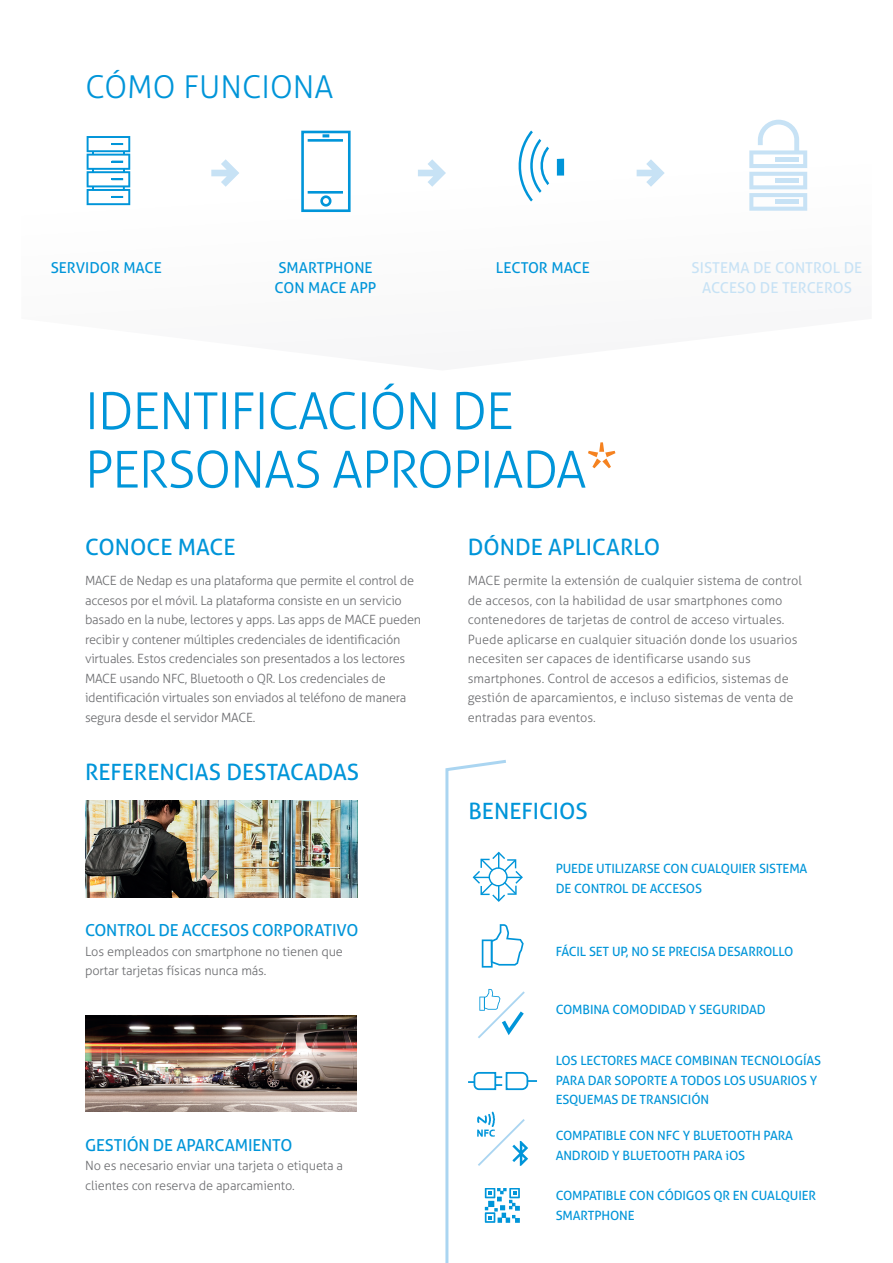
<style>
.page{position:relative;width:893px;height:1263px;background:#fff}
.page>*{position:absolute;margin:0;border:0;box-sizing:border-box;transform-origin:0 0}
.t1{font:300 51px/58.5px "Aller";letter-spacing:-.02em;color:#0095d9}
.t2{font:300 31.5px "Aller";color:#0095d9}
.t3{font:22.5px "Aller";color:#0095d9}
.t4{font:16.5px "Aller";letter-spacing:-.015em;color:#0095d9}
.t5{font:15px/19.5px "Aller";color:#0095d9}
.t6{font:15px/19.5px "Aller";color:#c7e2f5;text-align:center}
.t7{font:300 12.75px/19.5px "Aller";letter-spacing:-.01em;color:#6c6d70}
.t8{font:12.75px/19.5px "Aller";letter-spacing:-.01em;color:#0095d9}
</style>
<div class="page">
<svg style="left:211px;top:159px;width:28px;height:28px"></svg>
<svg style="left:418px;top:159px;width:28px;height:28px"></svg>
<svg style="left:637px;top:159px;width:28px;height:28px"></svg>
<svg style="left:87px;top:136px;width:43px;height:69px"></svg>
<div style="left:301px;top:131px;width:50px;height:81px;border:3px solid #0095d9"></div>
<div style="left:320px;top:195px;width:11px;height:12px;border:3px solid #0095d9;border-radius:50%"></div>
<svg style="left:323px;top:134px;width:6px;height:3px"></svg>
<hr style="left:308px;top:139px;width:35px;height:3px;background:#0095d9">
<hr style="left:308px;top:191px;width:35px;height:3px;background:#0095d9">
<svg style="left:749px;top:120px;width:58px;height:91px"></svg>
<hr style="left:775px;top:200px;width:23px;height:4px;background:#c7e2f5">
<svg style="left:518px;top:130px;width:47px;height:72px"></svg>
<div style="left:557px;top:159px;width:7px;height:17px;background:#0095d9"></div>
<svg style="left:588px;top:442px;width:27px;height:26px"></svg>
<img style="left:85px;top:800px;width:272px;height:97px">
<img style="left:85px;top:1015px;width:271px;height:97px">
<svg style="left:445px;top:760px;width:92px;height:503px"></svg>
<img style="left:472px;top:1112px;width:25px;height:24px">
<h2 class="t2" style="left:86px;top:67px;width:250px">CÓMO FUNCIONA</h2>
<p class="t5" style="left:51px;top:258px;width:113px">SERVIDOR MACE</p>
<p class="t5" style="left:275px;top:258px;width:103px">SMARTPHONE<br>CON MACE APP</p>
<p class="t5" style="left:496px;top:258px;width:95px">LECTOR MACE</p>
<p class="t6" style="left:692px;top:258px;width:172px">SISTEMA DE CONTROL DE<br>ACCESO DE TERCEROS</p>
<h1 class="t1" style="left:85px;top:382px;width:503px">IDENTIFICACIÓN DE<br>PERSONAS APROPIADA</h1>
<h3 class="t3" style="left:85px;top:533px;width:152px">CONOCE MACE</h3>
<p class="t7" style="left:85px;top:571px;width:338px">MACE de Nedap es una plataforma que permite el control de accesos por el móvil. La plataforma consiste en un servicio basado en la nube, lectores y apps. Las apps de MACE pueden recibir y contener múltiples credenciales de identificación virtuales. Estos credenciales son presentados a los lectores MACE usando NFC, Bluetooth o QR. Los credenciales de identificación virtuales son enviados al teléfono de manera segura desde el servidor MACE.</p>
<h3 class="t3" style="left:85px;top:758px;width:276px">REFERENCIAS DESTACADAS</h3>
<p class="t4" style="left:85px;top:920px;width:275px">CONTROL DE ACCESOS CORPORATIVO</p>
<p class="t7" style="left:85px;top:941px;width:259px">Los empleados con smartphone no tienen que portar tarjetas físicas nunca más.</p>
<p class="t4" style="left:85px;top:1135px;width:209px">GESTIÓN DE APARCAMIENTO</p>
<p class="t7" style="left:85px;top:1156px;width:260px">No es necesario enviar una tarjeta o etiqueta a clientes con reserva de aparcamiento.</p>
<h3 class="t3" style="left:468px;top:533px;width:194px">DÓNDE APLICARLO</h3>
<p class="t7" style="left:468px;top:571px;width:336px">MACE permite la extensión de cualquier sistema de control de accesos, con la habilidad de usar smartphones como contenedores de tarjetas de control de acceso virtuales.<br>Puede aplicarse en cualquier situación donde los usuarios necesiten ser capaces de identificarse usando sus smartphones. Control de accesos a edificios, sistemas de gestión de aparcamientos, e incluso sistemas de venta de entradas para eventos.</p>
<h3 class="t3" style="left:469px;top:797px;width:121px">BENEFICIOS</h3>
<p class="t8" style="left:556px;top:859px;width:253px">PUEDE UTILIZARSE CON CUALQUIER SISTEMA<br>DE CONTROL DE ACCESOS</p>
<p class="t8" style="left:556px;top:941px;width:239px">FÁCIL SET UP, NO SE PRECISA DESARROLLO</p>
<p class="t8" style="left:556px;top:1000px;width:211px">COMBINA COMODIDAD Y SEGURIDAD</p>
<p class="t8" style="left:556px;top:1051px;width:267px">LOS LECTORES MACE COMBINAN TECNOLOGÍAS<br>PARA DAR SOPORTE A TODOS LOS USUARIOS Y<br>ESQUEMAS DE TRANSICIÓN</p>
<p class="t8" style="left:556px;top:1126px;width:239px">COMPATIBLE CON NFC Y BLUETOOTH PARA<br>ANDROID Y BLUETOOTH PARA iOS</p>
<p class="t8" style="left:556px;top:1186px;width:262px">COMPATIBLE CON CÓDIGOS QR EN CUALQUIER<br>SMARTPHONE</p>
</div>
